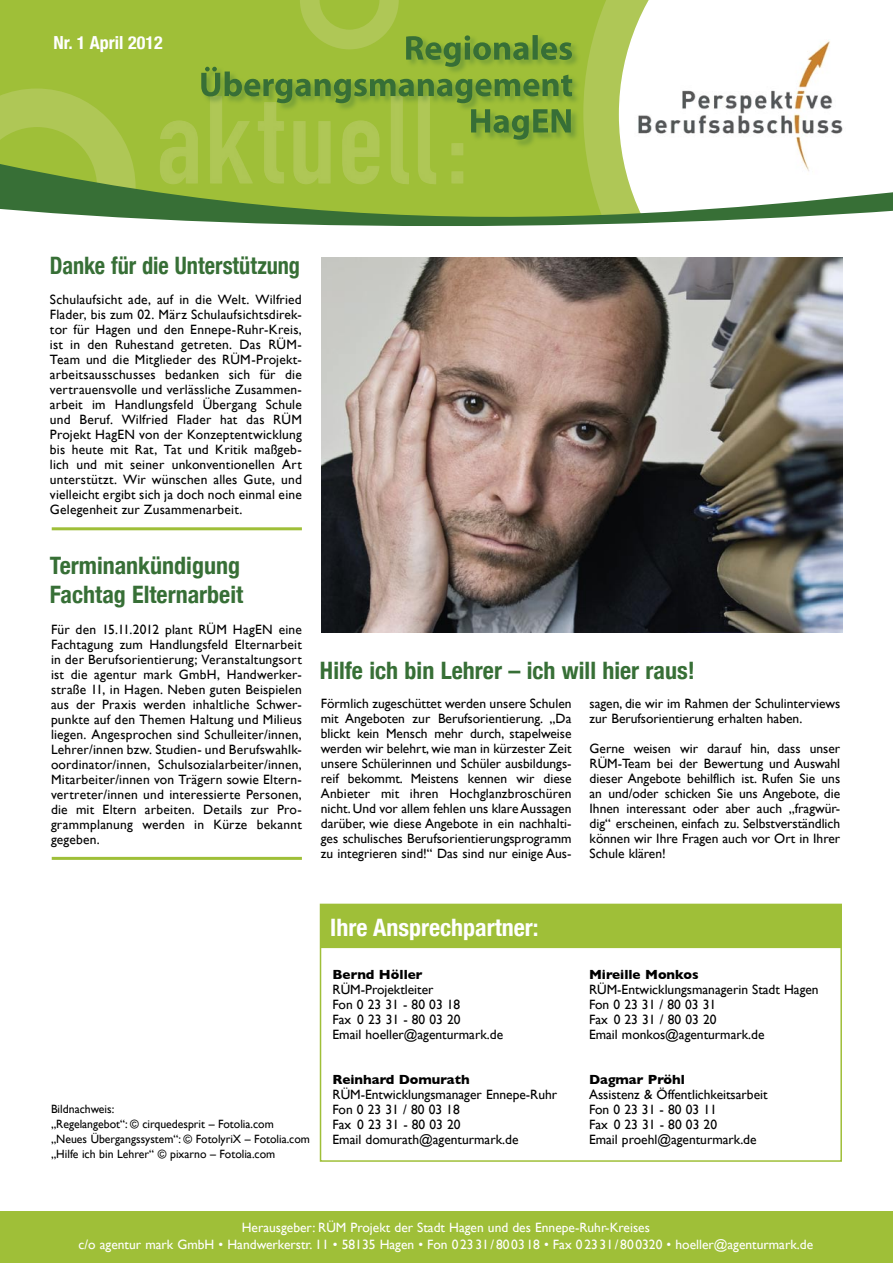
<style>
.page{position:relative;width:893px;height:1263px;background:#fff}
.page>*{position:absolute;margin:0;border:0;box-sizing:border-box;transform-origin:0 0}
.Fliesstext{font:700 condensed 24px "Helvetica Neue";color:#376f36}
.Fliesstext-2{font:700 condensed 24px "Helvetica Neue";color:#376f36;scale:.93 1}
.Fliesstext-3{font:700 condensed 24px "Helvetica Neue";color:#fff}
.t1{font:700 condensed 18px "Helvetica Neue";color:#fff}
.Fliesstext-4{font:13.5px/15px "Gill Sans";color:#000;text-align:justify}
.Fliesstext-5{font:13.5px/16.5px "Gill Sans";color:#fff;text-align:center}
.Fliesstext-6{font:700 13.5px "Gill Sans";color:#000}
.Fliesstext-7{font:12px "Gill Sans";color:#000}
.copy{font:12px "Gill Sans";color:#000}
</style>
<div class="page">
<div style="left:0;top:0;width:583px;height:144px;background:#9fbf38"></div>
<svg style="left:583px;top:0;width:66px;height:144px"></svg>
<img style="left:634px;top:40px;width:209px;height:104px">
<svg style="left:0;top:89px;width:135px;height:55px;background:#a8c34a"></svg>
<svg style="left:0;top:144px;width:893px;height:114px"></svg>
<div style="left:0;top:1211px;width:893px;height:52px;background:#9fbf38"></div>
<img style="left:321px;top:258px;width:522px;height:374px">
<hr style="left:52px;top:527px;width:250px;height:3px;background:#9fbf38">
<div style="left:320px;top:904px;width:522px;height:258px;border:2px solid #9fbf38"></div>
<div style="left:321px;top:905px;width:520px;height:42px;background:#9fbf38"></div>
<div style="left:320px;top:904px;width:522px;height:44px;border:2px solid #9fbf38"></div>
<hr style="left:52px;top:857px;width:250px;height:3px;background:#9fbf38">
<div style="left:200px;top:34px;width:382px;height:115px;background:#376f36;opacity:.4"></div>
<svg style="left:160px;top:0;width:412px;height:184px;background:#95b63c"></svg>
<p class="t1" style="left:54px;top:31px;width:111px">Nr. 1 April 2012</p>
<p class="Fliesstext-2" style="left:50px;top:251px;width:270px">Danke für die Unterstützung</p>
<p class="Fliesstext-4" style="left:50px;top:291px;width:253px">Schulaufsicht ade, auf in die Welt. Wilfried Flader, bis zum 02. März Schulaufsichtsdirek&shy;tor für Hagen und den Ennepe-Ruhr-Kreis, ist in den Ruhestand getreten. Das RÜM-Team und die Mitglieder des RÜM-Projekt&shy;arbeitsausschusses bedanken sich für die vertrauensvolle und verlässliche Zusammen&shy;arbeit im Handlungsfeld Übergang Schule und Beruf. Wilfried Flader hat das RÜM Projekt HagEN von der Konzeptentwicklung bis heute mit Rat, Tat und Kritik maßgeb&shy;lich und mit seiner unkonventionellen Art unterstützt. Wir wünschen alles Gute, und vielleicht ergibt sich ja doch noch einmal eine Gelegenheit zur Zusammenarbeit.</p>
<p class="Fliesstext" style="left:50px;top:551px;width:192px">Terminankündigung</p>
<p class="Fliesstext" style="left:50px;top:580px;width:195px">Fachtag Elternarbeit</p>
<p class="Fliesstext-4" style="left:51px;top:622px;width:252px">Für den 15.11.2012 plant RÜM HagEN eine Fachtagung zum Handlungsfeld Elternarbeit in der Berufsorientierung; Veranstaltungsort ist die agentur mark GmbH, Handwerker&shy;straße 11, in Hagen. Neben guten Beispielen aus der Praxis werden inhaltliche Schwer&shy;punkte auf den Themen Haltung und Milieus liegen. Angesprochen sind Schulleiter/innen, Lehrer/innen bzw. Studien- und Berufswahlk&shy;oordinator/innen, Schulsozialarbeiter/innen, Mitarbeiter/innen von Trägern sowie Eltern&shy;vertreter/innen und interessierte Personen, die mit Eltern arbeiten. Details zur Pro&shy;grammplanung werden in Kürze bekannt gegeben.</p>
<p class="Fliesstext" style="left:320px;top:656px;width:376px">Hilfe ich bin Lehrer – ich will hier raus!</p>
<p class="Fliesstext-4" style="left:321px;top:696px;width:252px">Förmlich zugeschüttet werden unsere Schulen mit Angeboten zur Berufsorientierung. „Da blickt kein Mensch mehr durch, stapelweise werden wir belehrt, wie man in kürzester Zeit unsere Schülerinnen und Schüler ausbildungs&shy;reif bekommt. Meistens kennen wir diese Anbieter mit ihren Hochglanzbroschüren nicht. Und vor allem fehlen uns klare Aussagen darüber, wie diese Angebote in ein nachhalti&shy;ges schulisches Berufsorientierungsprogramm zu integrieren sind!“ Das sind nur einige Aus-</p>
<p class="Fliesstext-4" style="left:589px;top:696px;width:252px">sagen, die wir im Rahmen der Schulinterviews zur Berufsorientierung erhalten haben.</p>
<p class="Fliesstext-4" style="left:589px;top:741px;width:252px">Gerne weisen wir darauf hin, dass unser RÜM-Team bei der Bewertung und Auswahl dieser Angebote behilflich ist. Rufen Sie uns an und/oder schicken Sie uns Angebote, die Ihnen interessant oder aber auch „fragwür&shy;dig“ erscheinen, einfach zu. Selbstverständlich können wir Ihre Fragen auch vor Ort in Ihrer Schule klären!</p>
<p class="copy" style="left:51px;top:1102px;width:65px">Bildnachweis:</p>
<p class="Fliesstext-7" style="left:51px;top:1117px;width:224px">„Regelangebot“: © cirquedesprit – Fotolia.com</p>
<p class="Fliesstext-7" style="left:51px;top:1132px;width:260px">„Neues Übergangssystem“: © FotolyriX – Fotolia.com</p>
<p class="Fliesstext-7" style="left:51px;top:1147px;width:226px">„Hilfe ich bin Lehrer“ © pixarno – Fotolia.com</p>
<p class="Fliesstext-3" style="left:330px;top:913px;width:210px">Ihre Ansprechpartner:</p>
<p class="Fliesstext-6" style="left:333px;top:966px;width:91px">Bernd Höller</p>
<p class="Fliesstext-4" style="left:333px;top:981px;width:103px">RÜM-Projektleiter</p>
<p class="Fliesstext-4" style="left:333px;top:996px;width:129px">Fon 0 23 31 - 80 03 18</p>
<p class="Fliesstext-4" style="left:333px;top:1011px;width:130px">Fax 0 23 31 - 80 03 20</p>
<p class="Fliesstext-4" style="left:333px;top:1026px;width:172px">Email hoeller@agenturmark.de</p>
<p class="Fliesstext-6" style="left:333px;top:1071px;width:139px">Reinhard Domurath</p>
<p class="Fliesstext-4" style="left:333px;top:1086px;width:226px">RÜM-Entwicklungsmanager Ennepe-Ruhr</p>
<p class="Fliesstext-4" style="left:333px;top:1101px;width:129px">Fon 0 23 31 / 80 03 18</p>
<p class="Fliesstext-4" style="left:333px;top:1116px;width:130px">Fax 0 23 31 - 80 03 20</p>
<p class="Fliesstext-4" style="left:333px;top:1131px;width:187px">Email domurath@agenturmark.de</p>
<p class="Fliesstext-6" style="left:589px;top:966px;width:111px">Mireille Monkos</p>
<p class="Fliesstext-4" style="left:589px;top:981px;width:231px">RÜM-Entwicklungsmanagerin Stadt Hagen</p>
<p class="Fliesstext-4" style="left:589px;top:996px;width:129px">Fon 0 23 31 / 80 03 31</p>
<p class="Fliesstext-4" style="left:589px;top:1011px;width:129px">Fax 0 23 31 / 80 03 20</p>
<p class="Fliesstext-4" style="left:589px;top:1026px;width:177px">Email monkos@agenturmark.de</p>
<p class="Fliesstext-6" style="left:589px;top:1071px;width:97px">Dagmar Pröhl</p>
<p class="Fliesstext-4" style="left:589px;top:1086px;width:180px">Assistenz &amp; Öffentlichkeitsarbeit</p>
<p class="Fliesstext-4" style="left:589px;top:1101px;width:129px">Fon 0 23 31 - 80 03 11</p>
<p class="Fliesstext-4" style="left:589px;top:1116px;width:130px">Fax 0 23 31 - 80 03 20</p>
<p class="Fliesstext-4" style="left:589px;top:1131px;width:169px">Email proehl@agenturmark.de</p>
<p class="Fliesstext-5" style="left:79px;top:1219px;width:736px">Herausgeber: RÜM Projekt der Stadt Hagen und des Ennepe-Ruhr-Kreises<br>c/o agentur mark GmbH • Handwerkerstr. 11 • 58135 Hagen • Fon 0 23 31 / 80 03 18 • Fax 0 23 31 / 80 0320 • hoeller@agenturmark.de</p>
</div>
